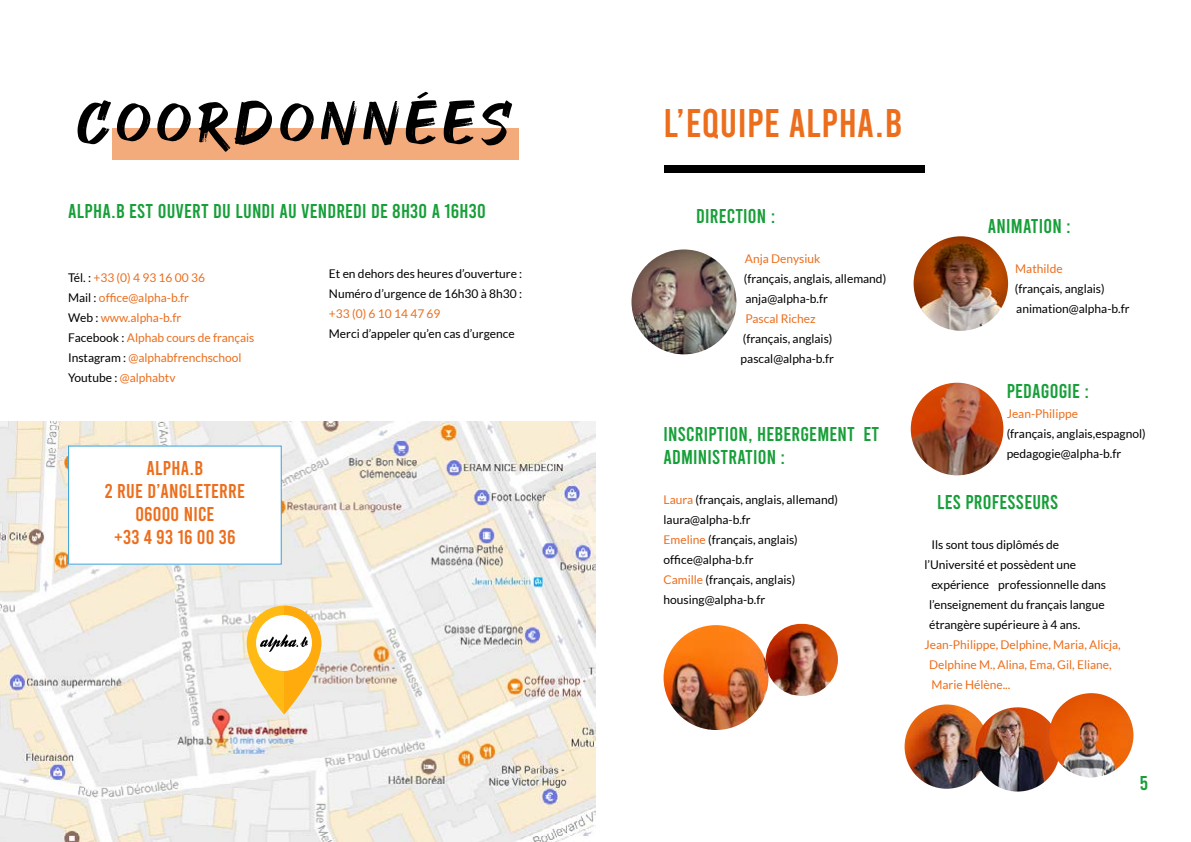
<style>
.page{position:relative;width:1191px;height:842px;background:#fff}
.page>*{position:absolute;margin:0;border:0;box-sizing:border-box;transform-origin:0 0}
.t1{font:60px "GOODBRUSH";letter-spacing:.09em;color:#000}
.t2{font:40px "Bebas";letter-spacing:.01em;color:#ec6e1d}
.t3{font:20px/23px "Bebas";letter-spacing:.01em;color:#179f39}
.t4{font:20px/23px "Bebas";letter-spacing:.01em;color:#ec6e1d;text-align:center}
.t5{font:12px/20px "Lato";color:#000}
.t6{font:12px/20px "Lato";color:#ec6e1d}
.s1{color:#000}
.s2{color:#ec6e1d}
</style>
<div class="page">
<img style="left:0;top:421px;width:595px;height:421px">
<div style="left:69px;top:446px;width:212px;height:118px;background:#fff"></div>
<div style="left:68px;top:446px;width:214px;height:119px;border:1px solid #3ba1d7"></div>
<svg style="left:247px;top:606px;width:74px;height:108px"></svg>
<svg style="left:256px;top:615px;width:56px;height:56px"></svg>
<svg style="left:260px;top:606px;width:61px;height:108px"></svg>
<img style="left:631px;top:249px;width:105px;height:105px;border-radius:52px">
<img style="left:765px;top:624px;width:73px;height:72px;border-radius:36px">
<img style="left:663px;top:625px;width:105px;height:105px;border-radius:52px">
<img style="left:913px;top:236px;width:95px;height:95px;border-radius:47px">
<img style="left:910px;top:383px;width:93px;height:92px;border-radius:46px">
<img style="left:904px;top:704px;width:84px;height:85px;border-radius:42px">
<img style="left:975px;top:707px;width:84px;height:84px;border-radius:42px">
<img style="left:1049px;top:693px;width:84px;height:84px;border-radius:42px">
<div style="left:663px;top:166px;width:261px;height:7px;background:#000"></div>
<div style="left:112px;top:128px;width:407px;height:31px;background:#f4ab7c"></div>
<h1 class="t1" style="left:78px;top:88px;width:434px">COORDONNÉES</h1>
<h3 class="t3" style="left:68px;top:200px;width:419px">ALPHA.B EST OUVERT DU LUNDI AU VENDREDI DE 8H30 A 16H30</h3>
<p class="t6" style="left:68px;top:267px;width:188px"><span class="s1">Tél. :</span> +33 (0) 4 93 16 00 36<br><span class="s1">Mail :</span> office@alpha-b.fr<br><span class="s1">Web :</span> www.alpha-b.fr<br><span class="s1">Facebook :</span> Alphab cours de français<br><span class="s1">Instagram :</span> @alphabfrenchschool<br><span class="s1">Youtube :</span> @alphabtv</p>
<p class="t5" style="left:329px;top:263px;width:195px">Et en dehors des heures d’ouverture :<br>Numéro d’urgence de 16h30 à 8h30 :</p>
<p class="t6" style="left:329px;top:303px;width:113px">+33 (0) 6 10 14 47 69</p>
<p class="t5" style="left:329px;top:323px;width:187px">Merci d’appeler qu’en cas d’urgence</p>
<h3 class="t4" style="left:105px;top:457px;width:141px">ALPHA.B<br>2 RUE D’ANGLETERRE<br>06000 NICE<br>+33 4 93 16 00 36</h3>
<h2 class="t2" style="left:663px;top:103px;width:240px">L’EQUIPE ALPHA.B</h2>
<h3 class="t3" style="left:696px;top:204px;width:81px">DIRECTION :</h3>
<p class="t6" style="left:745px;top:248px;width:77px">Anja Denysiuk</p>
<p class="t5" style="left:743px;top:268px;width:144px">(français, anglais, allemand) anja@alpha-b.fr</p>
<p class="t6" style="left:745px;top:308px;width:72px">Pascal Richez</p>
<p class="t5" style="left:740px;top:328px;width:95px">(français, anglais) pascal@alpha-b.fr</p>
<h3 class="t3" style="left:663px;top:422px;width:217px">INSCRIPTION, HEBERGEMENT ET<br>ADMINISTRATION :</h3>
<p class="t5" style="left:663px;top:490px;width:176px"><span class="s2">Laura</span> (français, anglais, allemand) laura@alpha-b.fr<br><span class="s2">Emeline</span> (français, anglais) office@alpha-b.fr<br><span class="s2">Camille</span> (français, anglais) housing@alpha-b.fr</p>
<h3 class="t3" style="left:988px;top:214px;width:84px">ANIMATION :</h3>
<p class="t6" style="left:1015px;top:258px;width:49px">Mathilde</p>
<p class="t5" style="left:1015px;top:278px;width:116px">(français, anglais) animation@alpha-b.fr</p>
<h3 class="t3" style="left:1006px;top:380px;width:84px">PEDAGOGIE :</h3>
<p class="t6" style="left:1006px;top:404px;width:73px">Jean-Philippe</p>
<p class="t5" style="left:1006px;top:424px;width:141px">(français, anglais,espagnol) pedagogie@alpha-b.fr</p>
<h3 class="t3" style="left:937px;top:490px;width:121px">LES PROFESSEURS</h3>
<p class="t5" style="left:931px;top:535px;width:129px">Ils sont tous diplômés de</p>
<p class="t5" style="left:924px;top:555px;width:153px">l’Université et possèdent une</p>
<p class="t5" style="left:931px;top:575px;width:176px">expérience professionnelle dans</p>
<p class="t5" style="left:929px;top:595px;width:177px">l’enseignement du français langue</p>
<p class="t5" style="left:929px;top:615px;width:153px">étrangère supérieure à 4 ans.</p>
<p class="t6" style="left:929px;top:635px;width:193px;text-indent:-5px">Jean-Philippe, Delphine, Maria, Alicja,<br>Delphine M., Alina, Ema, Gil, Eliane,<br>Marie Hélène...</p>
<h3 class="t3" style="left:1140px;top:771px;width:10px">5</h3>
</div>
